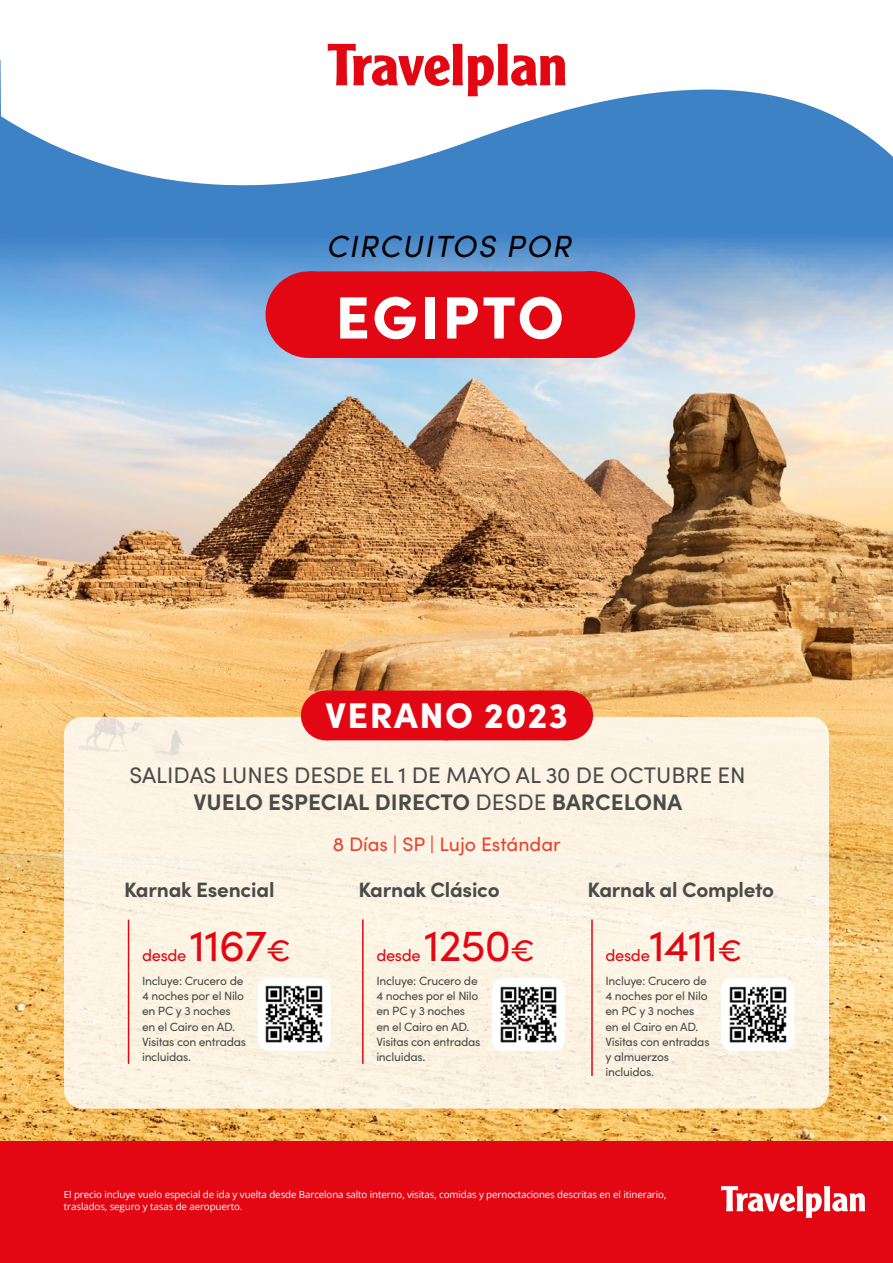
<style>
.page{position:relative;width:893px;height:1263px;background:#fff}
.page>*{position:absolute;margin:0;border:0;box-sizing:border-box;transform-origin:0 0}
.t1{font:900 59.7px "Sofia Pro";letter-spacing:.05em;color:#fff}
.t2{font:44.4px "Sofia Pro";letter-spacing:-.02em;color:#e30613}
.t3{font:900 35.85px "Sofia Pro";letter-spacing:.04em;color:#fff}
.t4{font:italic 30.6px "Sofia Pro";letter-spacing:.05em;color:#000}
.t5{font:22.5px/27px "Sofia Pro";color:#4a4a49;text-align:center}
.t6{font:700 20.85px "Sofia Pro";letter-spacing:-.01em;color:#4a4a49}
.t7{font:19.5px "Sofia Pro";color:#e8412c}
.t8{font:16.5px "Sofia Pro";letter-spacing:-.02em;color:#e30613}
.t9{font:12px/15.1px "Sofia Pro";letter-spacing:-.02em;color:#4a4a49}
.t10{font:9.75px/12px "Open Sans";letter-spacing:-.01em;color:#fff}
.s1{font-weight:700}
.s2{font-size:31.8px}
</style>
<div class="page">
<img style="left:0;top:223px;width:893px;height:494px">
<img style="left:0;top:717px;width:893px;height:424px">
<svg style="left:0;top:43px;width:893px;height:180px"></svg>
<div style="left:0;top:1141px;width:893px;height:122px;background:#e30613"></div>
<svg style="left:328px;top:44px;width:237px;height:52px"></svg>
<svg style="left:721px;top:1186px;width:144px;height:32px"></svg>
<div style="left:64px;top:717px;width:765px;height:391px;background:#fdf3e3;border-radius:18px"></div>
<hr style="left:128px;top:919px;width:1px;height:51px;background:#e30613">
<hr style="left:128px;top:970px;width:1px;height:94px;background:#e30613">
<img style="left:258px;top:978px;width:73px;height:73px">
<hr style="left:362px;top:919px;width:2px;height:51px;background:#e30613">
<hr style="left:362px;top:970px;width:2px;height:94px;background:#e30613">
<img style="left:492px;top:978px;width:73px;height:73px">
<hr style="left:591px;top:919px;width:2px;height:51px;background:#e30613">
<hr style="left:591px;top:970px;width:2px;height:106px;background:#e30613">
<img style="left:721px;top:978px;width:73px;height:73px">
<div style="left:309px;top:271px;width:282px;height:87px;background:#e30613"></div>
<svg style="left:450px;top:271px;width:141px;height:1px"></svg>
<hr style="left:591px;top:271px;width:1px;height:87px;background:#e30613">
<div style="left:326px;top:690px;width:241px;height:50px;background:#e30613"></div>
<svg style="left:446px;top:690px;width:61px;height:1px"></svg>
<hr style="left:567px;top:690px;width:1px;height:50px;background:#e30613">
<h3 class="t4" style="left:327px;top:224px;width:246px">CIRCUITOS POR</h3>
<h1 class="t1" style="left:335px;top:271px;width:230px">EGIPTO</h1>
<h3 class="t3" style="left:325px;top:687px;width:244px">VERANO 2023</h3>
<h3 class="t5" style="left:129px;top:760px;width:618px">SALIDAS LUNES DESDE EL 1 DE MAYO AL 30 DE OCTUBRE EN<br><span class="s1">VUELO ESPECIAL DIRECTO</span> DESDE <span class="s1">BARCELONA</span></h3>
<h3 class="t7" style="left:333px;top:830px;width:230px">8 Días | SP | Lujo Estándar</h3>
<h3 class="t6" style="left:124px;top:874px;width:152px">Karnak Esencial</h3>
<h3 class="t6" style="left:358px;top:874px;width:143px">Karnak Clásico</h3>
<h3 class="t6" style="left:587px;top:874px;width:188px">Karnak al Completo</h3>
<h2 class="t2" style="left:190px;top:913px;width:102px">1167<span class="s2">€</span></h2>
<p class="t9" style="left:142px;top:973px;width:106px">Incluye: Crucero de<br>4 noches por el Nilo en PC y 3 noches en el Cairo en AD.<br>Visitas con entradas incluidas.</p>
<h3 class="t8" style="left:142px;top:943px;width:46px">desde</h3>
<h2 class="t2" style="left:424px;top:913px;width:112px">1250<span class="s2">€</span></h2>
<p class="t9" style="left:376px;top:973px;width:106px">Incluye: Crucero de<br>4 noches por el Nilo en PC y 3 noches en el Cairo en AD.<br>Visitas con entradas incluidas.</p>
<h3 class="t8" style="left:376px;top:943px;width:46px">desde</h3>
<h2 class="t2" style="left:650px;top:913px;width:94px">1411<span class="s2">€</span></h2>
<p class="t9" style="left:605px;top:973px;width:106px">Incluye: Crucero de<br>4 noches por el Nilo en PC y 3 noches en el Cairo en AD.<br>Visitas con entradas y almuerzos incluidos.</p>
<h3 class="t8" style="left:605px;top:943px;width:46px">desde</h3>
<p class="t10" style="left:64px;top:1188px;width:604px">El precio incluye vuelo especial de ida y vuelta desde Barcelona salto interno, visitas, comidas y pernoctaciones descritas en el itinerario, traslados, seguro y tasas de aeropuerto.</p>
</div>
